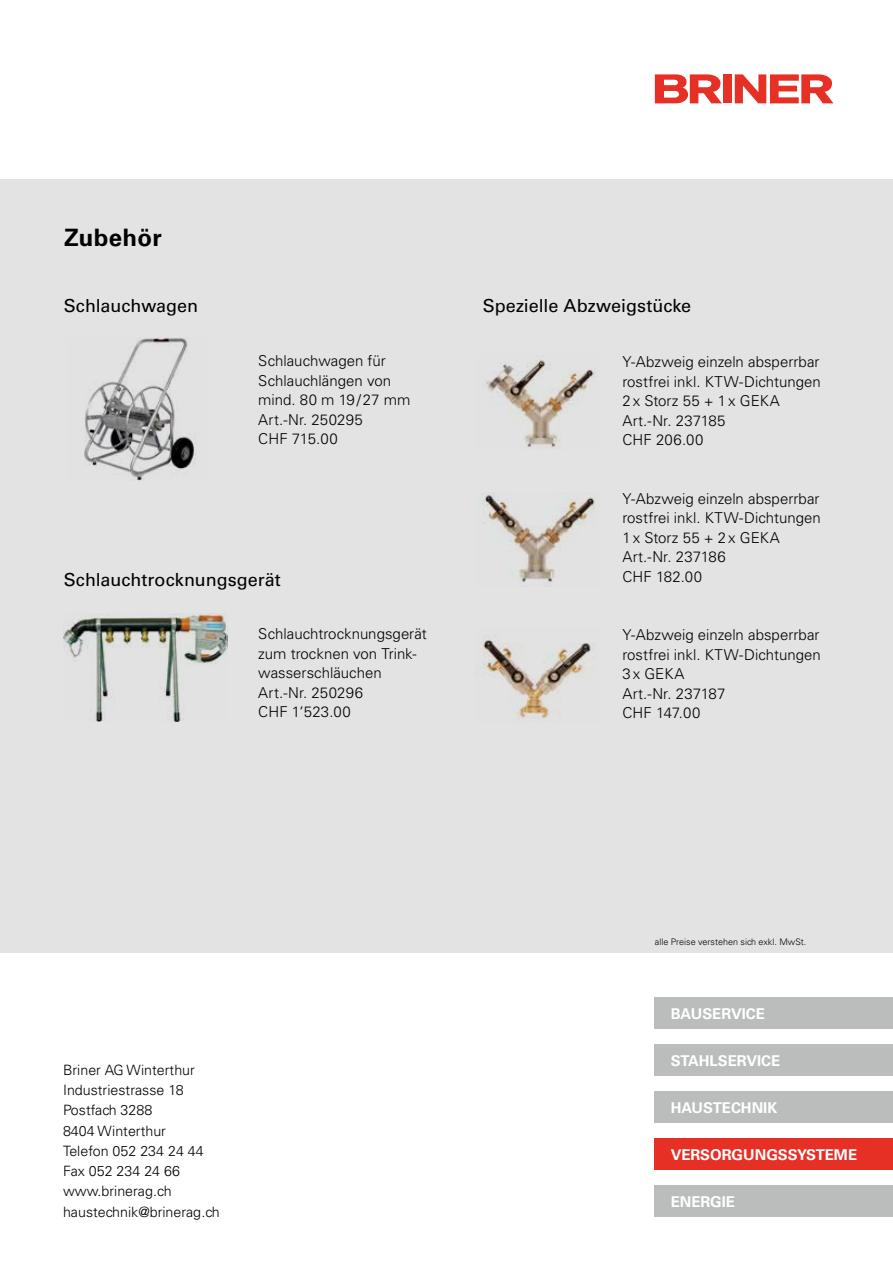
<style>
.page{position:relative;width:893px;height:1263px;background:#fff}
.page>*{position:absolute;margin:0;border:0;box-sizing:border-box;transform-origin:0 0}
.t1{font:700 24px "Univers LT Std";letter-spacing:.01em;color:#000}
.t2{font:18px "Univers LT Std";color:#000}
.t3{font:300 15px/19.5px "Univers LT Std";color:#000}
.t4{font:700 14.85px "Univers LT Std";color:#fff}
.t5{font:300 14.25px/20.2px "Univers LT Std";color:#000}
.t6{font:300 9px "Univers LT Std";color:#000}
</style>
<div class="page">
<div style="left:655px;top:997px;width:238px;height:32px;background:#bbbcbc"></div>
<div style="left:655px;top:1044px;width:238px;height:32px;background:#bbbcbc"></div>
<div style="left:655px;top:1091px;width:238px;height:32px;background:#bbbcbc"></div>
<div style="left:655px;top:1138px;width:238px;height:32px;background:#e63025"></div>
<div style="left:655px;top:1185px;width:238px;height:32px;background:#bbbcbc"></div>
<svg style="left:655px;top:74px;width:67px;height:29px"></svg>
<div style="left:723px;top:74px;width:9px;height:29px;background:#e63025"></div>
<svg style="left:735px;top:74px;width:98px;height:29px"></svg>
<div style="left:0;top:179px;width:893px;height:774px;background:#e3e3e3"></div>
<img style="left:486px;top:355px;width:110px;height:94px">
<img style="left:483px;top:494px;width:112px;height:89px">
<img style="left:480px;top:640px;width:115px;height:80px">
<img style="left:84px;top:337px;width:112px;height:143px">
<img style="left:64px;top:613px;width:163px;height:108px">
<h1 class="t1" style="left:64px;top:223px;width:99px">Zubehör</h1>
<p class="t2" style="left:64px;top:295px;width:136px">Schlauchwagen</p>
<p class="t3" style="left:258px;top:351px;width:154px">Schlauchwagen für<br>Schlauchlängen von mind. 80 m 19/27 mm<br>Art.-Nr. 250295<br>CHF 715.00</p>
<p class="t2" style="left:64px;top:568px;width:219px">Schlauchtrocknungsgerät</p>
<p class="t3" style="left:258px;top:624px;width:170px">Schlauchtrocknungsgerät zum trocknen von Trink&shy;wasserschläuchen<br>Art.-Nr. 250296<br>CHF 1‘523.00</p>
<p class="t2" style="left:483px;top:295px;width:210px">Spezielle Abzweigstücke</p>
<p class="t3" style="left:622px;top:352px;width:200px">Y-Abzweig einzeln absperrbar rostfrei inkl. KTW-Dichtungen<br>2x Storz 55 + 1x GEKA<br>Art.-Nr. 237185<br>CHF 206.00</p>
<p class="t3" style="left:622px;top:488px;width:200px">Y-Abzweig einzeln absperrbar rostfrei inkl. KTW-Dichtungen<br>1x Storz 55 + 2x GEKA<br>Art.-Nr. 237186<br>CHF 182.00</p>
<p class="t3" style="left:622px;top:625px;width:200px">Y-Abzweig einzeln absperrbar rostfrei inkl. KTW-Dichtungen<br>3x GEKA<br>Art.-Nr. 237187<br>CHF 147.00</p>
<p class="t5" style="left:63px;top:1060px;width:158px">Briner AG Winterthur<br>Industriestrasse 18<br>Postfach 3288<br>8404 Winterthur<br>Telefon 052 234 24 44<br>Fax 052 234 24 66 www.brinerag.ch haustechnik@brinerag.ch</p>
<p class="t6" style="left:655px;top:937px;width:153px">alle Preise verstehen sich exkl. MwSt.</p>
<p class="t4" style="left:671px;top:1005px;width:96px">BAUSERVICE</p>
<p class="t4" style="left:671px;top:1052px;width:111px">STAHLSERVICE</p>
<p class="t4" style="left:671px;top:1099px;width:108px">HAUSTECHNIK</p>
<p class="t4" style="left:671px;top:1146px;width:188px">VERSORGUNGSSYSTEME</p>
<p class="t4" style="left:671px;top:1193px;width:66px">ENERGIE</p>
</div>
